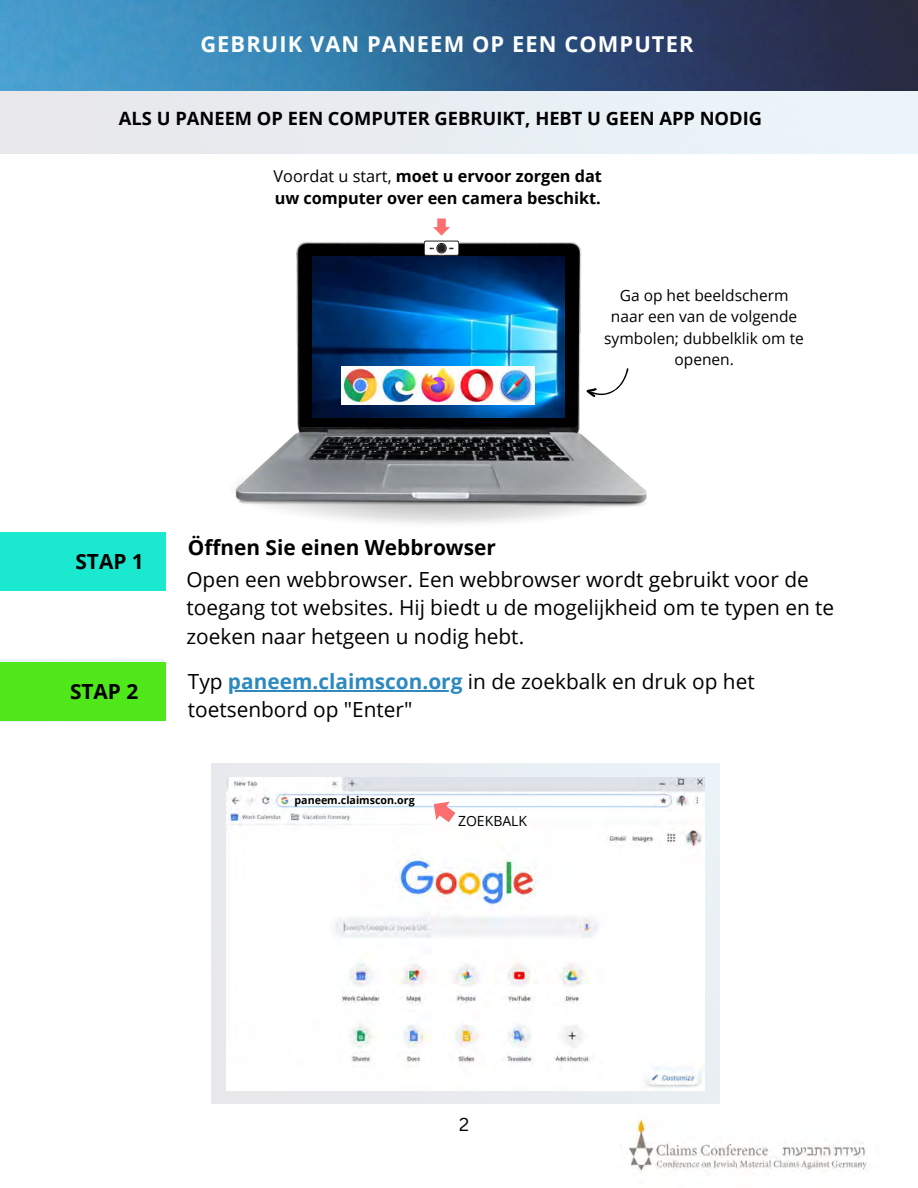
<style>
.page{position:relative;width:918px;height:1188px;background:#fff}
.page>*{position:absolute;margin:0;border:0;box-sizing:border-box;transform-origin:0 0}
.t1{font:700 21.9px "Open Sans";letter-spacing:.05em;color:#fff}
.t2{font:20.85px/28.2px "Open Sans";color:#000}
.t3{font:700 20.85px "Open Sans";color:#000}
.t4{font:700 18.3px "Open Sans";color:#000}
.t5{font:18.15px "Canva Sans";color:#000}
.t6{font:700 16.35px/22.5px "Open Sans";color:#000}
.t7{font:15.6px/21.3px "Open Sans";color:#000;text-align:center}
.t8{font:13.95px "Open Sans";color:#000}
.t9{font:700 10.65px "Open Sans";color:#000}
.s1{font-weight:400}
.s2{font-weight:700;color:#2d89be}
</style>
<div class="page">
<img style="left:0;top:0;width:918px;height:154px">
<img style="left:628px;top:1119px;width:239px;height:53px">
<img style="left:234px;top:241px;width:413px;height:270px">
<svg style="left:586px;top:364px;width:49px;height:40px"></svg>
<img style="left:312px;top:257px;width:252px;height:161px">
<img style="left:342px;top:366px;width:192px;height:39px">
<img style="left:226px;top:778px;width:478px;height:313px">
<div style="left:0;top:532px;width:166px;height:59px;background:#1ae8cf"></div>
<svg style="left:434px;top:802px;width:22px;height:20px"></svg>
<svg style="left:424px;top:219px;width:35px;height:47px"></svg>
<img style="left:226px;top:1041px;width:53px;height:50px">
<div style="left:0;top:662px;width:166px;height:59px;background:#50e81a"></div>
<hr style="left:228px;top:690px;width:235px;height:1px;background:#2d89be">
<p class="t1" style="left:200px;top:29px;width:495px">GEBRUIK VAN PANEEM OP EEN COMPUTER</p>
<p class="t4" style="left:119px;top:105px;width:645px">ALS U PANEEM OP EEN COMPUTER GEBRUIKT, HEBT U GEEN APP NODIG</p>
<p class="t6" style="left:274px;top:164px;width:330px"><span class="s1">Voordat u start,</span> moet u ervoor zorgen dat uw computer over een camera beschikt.</p>
<p class="t7" style="left:604px;top:284px;width:201px">Ga op het beeldscherm naar een van de volgende symbolen; dubbelklik om te openen.</p>
<p class="t3" style="left:76px;top:547px;width:70px">STAP 1</p>
<p class="t3" style="left:70px;top:676px;width:70px">STAP 2</p>
<p class="t3" style="left:188px;top:533px;width:310px">Öffnen Sie einen Webbrowser</p>
<p class="t2" style="left:186px;top:565px;width:649px">Open een webbrowser. Een webbrowser wordt gebruikt voor de toegang tot websites. Hij biedt u de mogelijkheid om te typen en te zoeken naar hetgeen u nodig hebt.</p>
<p class="t2" style="left:188px;top:667px;width:568px">Typ <span class="s2">paneem.claimscon.org</span> in de zoekbalk en druk op het toetsenbord op "Enter"</p>
<p class="t9" style="left:294px;top:793px;width:122px">paneem.claimscon.org</p>
<p class="t8" style="left:458px;top:811px;width:71px">ZOEKBALK</p>
<p class="t5" style="left:459px;top:1111px;width:11px">2</p>
</div>
